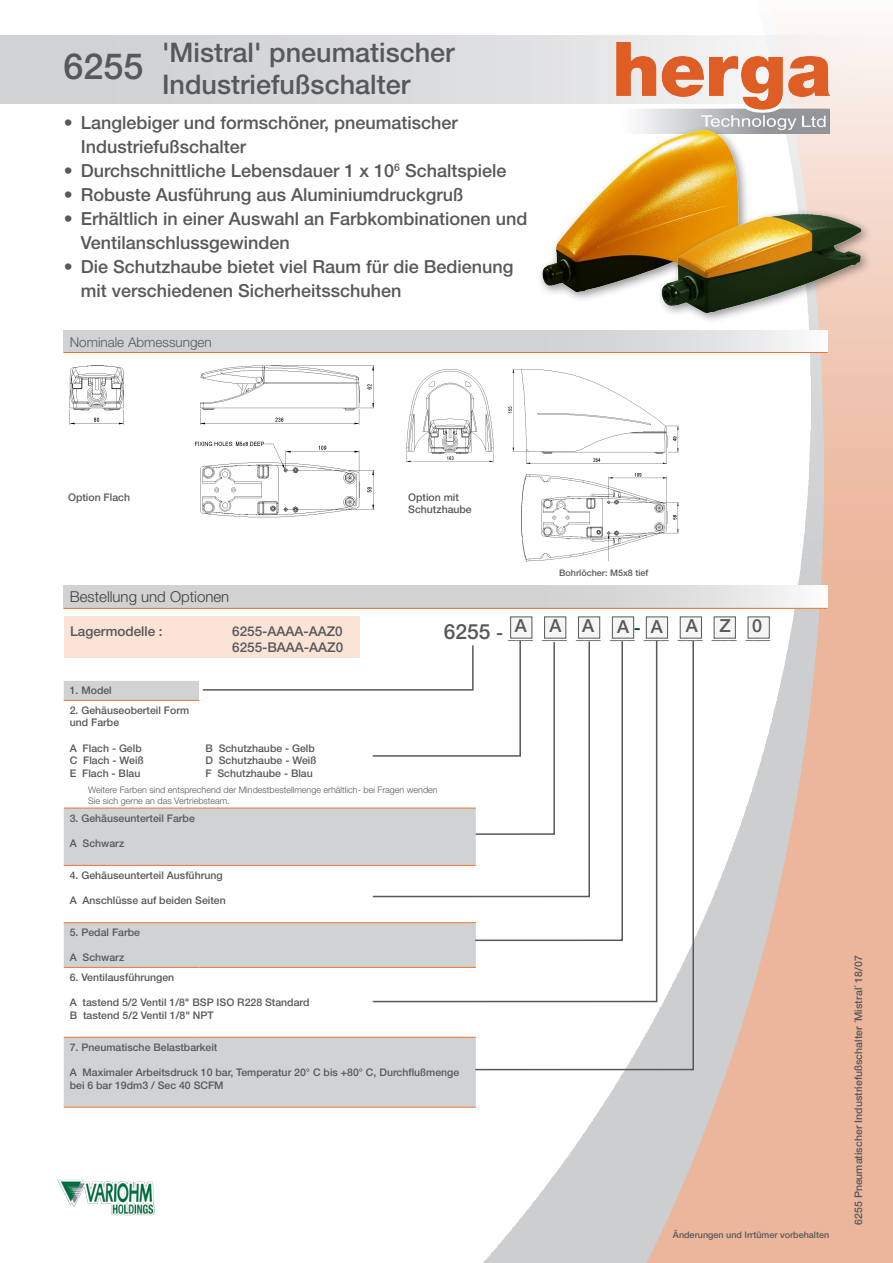
<style>
.page{position:relative;width:893px;height:1263px;background:#fff}
.page>*{position:absolute;margin:0;border:0;box-sizing:border-box;transform-origin:0 0}
.Herga_Main_Title{font:500 36px "Helvetica Neue LT Pro";color:#57585a}
.Herga_Main_Title-2{font:500 27px "Helvetica Neue LT Pro";color:#57585a}
.Herga_Table_Text_Lef{font:500 18px/24px "Helvetica Neue LT Pro";color:#57585a}
.Herga_Table_Text_Lef-2{font:500 16.5px "Helvetica Neue LT Pro";color:#57585a}
.Herga_Small_Table_Ti{font:300 15px "Helvetica Neue LT Pro";color:#3e3e3f}
.Herga_Table_Text_Lef-3{font:500 13.5px "Helvetica Neue LT Pro";color:#57585a}
.Herga_Descriptive_Te{font:300 13.5px "Helvetica Neue LT Pro";color:#57585a}
.Herga_Table_Text_Lef-4{font:500 10.5px/12.6px "Helvetica Neue LT Pro";color:#57585a}
.Herga_Filename_Text{font:500 10.5px "Helvetica Neue LT Pro";color:#57585a}
.Herga_Table_Text_Lef-5{font:300 9px "Helvetica Neue LT Pro";color:#57585a}
.Herga_Table_Text_Lef-6{font:500 9px "Helvetica Neue LT Pro";color:#57585a}
.s1{color:#124c2c}
.s2{font-size:21px}
.s3{font-size:18px}
</style>
<div class="page">
<img style="left:479px;top:27px;width:414px;height:1236px">
<div style="left:0;top:35px;width:893px;height:68px;background:linear-gradient(to right,#c9cccf,#f7f4f2)"></div>
<img style="left:617px;top:43px;width:212px;height:90px">
<img style="left:57px;top:1179px;width:98px;height:37px">
<div style="left:64px;top:617px;width:296px;height:41px;background:#fbe3d6"></div>
<svg style="left:64px;top:331px;width:764px;height:21px;background:#d6d7d9"></svg>
<hr style="left:64px;top:352px;width:764px;height:1px;background:#ed722e">
<svg style="left:64px;top:700px;width:412px;height:407px"></svg>
<hr style="left:64px;top:700px;width:135px;height:1px;background:#ed722e">
<hr style="left:64px;top:808px;width:135px;height:1px;background:#ed722e">
<hr style="left:199px;top:808px;width:277px;height:1px;background:#ed722e">
<hr style="left:64px;top:865px;width:135px;height:1px;background:#ed722e">
<hr style="left:199px;top:865px;width:277px;height:1px;background:#ed722e">
<hr style="left:64px;top:922px;width:135px;height:1px;background:#ed722e">
<hr style="left:199px;top:922px;width:277px;height:1px;background:#ed722e">
<hr style="left:64px;top:967px;width:135px;height:1px;background:#ed722e">
<hr style="left:199px;top:967px;width:277px;height:1px;background:#ed722e">
<hr style="left:64px;top:1037px;width:135px;height:1px;background:#ed722e">
<hr style="left:199px;top:1037px;width:277px;height:1px;background:#ed722e">
<hr style="left:64px;top:1107px;width:135px;height:1px;background:#ed722e">
<hr style="left:199px;top:1107px;width:277px;height:1px;background:#ed722e">
<svg style="left:371px;top:836px;width:103px;height:167px"></svg>
<div style="left:510px;top:616px;width:22px;height:22px;background:#f5f5f6"></div>
<div style="left:544px;top:616px;width:22px;height:22px;background:#f5f5f6;border:1px solid #57585a"></div>
<div style="left:748px;top:616px;width:22px;height:22px;background:#f5f5f6"></div>
<div style="left:714px;top:616px;width:22px;height:22px;background:#f5f5f6;border:1px solid #57585a"></div>
<div style="left:680px;top:616px;width:22px;height:22px;background:#f5f5f6;border:1px solid #57585a"></div>
<div style="left:646px;top:616px;width:22px;height:22px;background:#f5f5f6;border:1px solid #57585a"></div>
<div style="left:612px;top:616px;width:22px;height:22px;background:#f5f5f6;border:1px solid #57585a"></div>
<div style="left:578px;top:616px;width:22px;height:22px;background:#f5f5f6;border:1px solid #57585a"></div>
<svg style="left:201px;top:645px;width:273px;height:191px"></svg>
<svg style="left:474px;top:639px;width:221px;height:432px"></svg>
<img style="left:406px;top:361px;width:293px;height:209px">
<img style="left:69px;top:365px;width:306px;height:153px">
<div style="left:537px;top:125px;width:213px;height:178px;background:#fff"></div>
<img style="left:535px;top:123px;width:211px;height:176px">
<div style="left:656px;top:208px;width:216px;height:116px;background:#231f20;opacity:.5"></div>
<img style="left:651px;top:208px;width:221px;height:107px">
<svg style="left:64px;top:586px;width:764px;height:22px;background:#d6d7d8"></svg>
<hr style="left:64px;top:608px;width:764px;height:1px;background:#ed722e">
<div style="left:546px;top:561px;width:116px;height:22px;background:#fff"></div>
<p class="Herga_Main_Title" style="left:64px;top:45px;width:82px">6255</p>
<p class="Herga_Main_Title-2" style="left:162px;top:36px;width:294px">'Mistral' pneumatischer</p>
<p class="Herga_Main_Title-2" style="left:162px;top:68px;width:250px">Industriefußschalter</p>
<p class="Herga_Table_Text_Lef" style="left:81px;top:111px;width:379px;text-indent:-17px">• Langlebiger und formschöner, pneumatischer<br>Industriefußschalter</p>
<p class="Herga_Table_Text_Lef" style="left:64px;top:159px;width:444px">• Durchschnittliche Lebensdauer 1 x 10<sup>6</sup> Schaltspiele</p>
<p class="Herga_Table_Text_Lef" style="left:64px;top:183px;width:401px">• Robuste Ausführung aus Aluminiumdruckgruß</p>
<p class="Herga_Table_Text_Lef" style="left:81px;top:207px;width:448px;text-indent:-17px">• Erhältlich in einer Auswahl an Farbkombinationen und<br>Ventilanschlussgewinden</p>
<p class="Herga_Table_Text_Lef" style="left:81px;top:255px;width:434px;text-indent:-17px">• Die Schutzhaube bietet viel Raum für die Bedienung mit verschiedenen Sicherheitsschuhen</p>
<p class="Herga_Descriptive_Te" style="left:70px;top:333px;width:144px">Nominale Abmessungen</p>
<p class="Herga_Table_Text_Lef-4" style="left:68px;top:491px;width:64px">Option Flach</p>
<p class="Herga_Table_Text_Lef-4" style="left:408px;top:491px;width:65px">Option mit<br>Schutzhaube</p>
<p class="Herga_Small_Table_Ti" style="left:70px;top:588px;width:161px">Bestellung und Optionen</p>
<p class="Herga_Table_Text_Lef-6" style="left:559px;top:567px;width:91px">Bohrlöcher: M5x8 tief</p>
<p class="Herga_Table_Text_Lef-3" style="left:70px;top:623px;width:94px">Lagermodelle :</p>
<p class="Herga_Table_Text_Lef-3" style="left:232px;top:623px;width:112px">6255-AAAA-AAZ0</p>
<p class="Herga_Table_Text_Lef" style="left:582px;top:614px;width:14px">A</p>
<p class="Herga_Table_Text_Lef" style="left:617px;top:614px;width:25px">A <span class="s1">-</span></p>
<p class="Herga_Table_Text_Lef" style="left:719px;top:614px;width:13px">Z</p>
<p class="Herga_Table_Text_Lef" style="left:752px;top:614px;width:12px">0</p>
<p class="Herga_Table_Text_Lef-3" style="left:232px;top:639px;width:113px">6255-BAAA-AAZ0</p>
<p class="Herga_Table_Text_Lef" style="left:515px;top:614px;width:14px">A</p>
<p class="Herga_Table_Text_Lef" style="left:549px;top:614px;width:14px">A</p>
<p class="Herga_Table_Text_Lef" style="left:686px;top:614px;width:14px">A</p>
<p class="Herga_Table_Text_Lef" style="left:651px;top:614px;width:14px">A</p>
<p class="Herga_Table_Text_Lef-2" style="left:444px;top:624px;width:328px"><span class="s2">6255</span> <span class="s3">-</span> ___ ___ ___ ___ ___ ___ ___ ___</p>
<p class="Herga_Table_Text_Lef-4" style="left:70px;top:684px;width:44px">1. Model</p>
<p class="Herga_Table_Text_Lef-4" style="left:70px;top:704px;width:121px">2. Gehäuseoberteil Form und Farbe</p>
<p class="Herga_Table_Text_Lef-4" style="left:70px;top:741px;width:73px">A Flach - Gelb</p>
<p class="Herga_Table_Text_Lef-4" style="left:70px;top:754px;width:75px">C Flach - Weiß</p>
<p class="Herga_Table_Text_Lef-4" style="left:70px;top:767px;width:72px">E Flach - Blau</p>
<p class="Herga_Table_Text_Lef-4" style="left:205px;top:741px;width:111px">B Schutzhaube - Gelb</p>
<p class="Herga_Table_Text_Lef-4" style="left:205px;top:754px;width:113px">D Schutzhaube - Weiß</p>
<p class="Herga_Table_Text_Lef-4" style="left:205px;top:767px;width:109px">F Schutzhaube - Blau</p>
<p class="Herga_Table_Text_Lef-5" style="left:88px;top:784px;width:351px">Weitere Farben sind entsprechend der Mindestbestellmenge erhältlich- bei Fragen wenden</p>
<p class="Herga_Table_Text_Lef-5" style="left:88px;top:795px;width:143px">Sie sich gerne an das Vertriebsteam.</p>
<p class="Herga_Table_Text_Lef-4" style="left:70px;top:811px;width:127px">3. Gehäuseunterteil Farbe</p>
<p class="Herga_Table_Text_Lef-4" style="left:70px;top:837px;width:56px">A Schwarz</p>
<p class="Herga_Table_Text_Lef-4" style="left:70px;top:869px;width:154px">4. Gehäuseunterteil Ausführung</p>
<p class="Herga_Table_Text_Lef-4" style="left:70px;top:894px;width:158px">A Anschlüsse auf beiden Seiten</p>
<p class="Herga_Table_Text_Lef-4" style="left:70px;top:926px;width:72px">5. Pedal Farbe</p>
<p class="Herga_Table_Text_Lef-4" style="left:70px;top:951px;width:56px">A Schwarz</p>
<p class="Herga_Table_Text_Lef-4" style="left:70px;top:971px;width:106px">6. Ventilausführungen</p>
<p class="Herga_Table_Text_Lef-4" style="left:70px;top:996px;width:241px">A tastend 5/2 Ventil 1/8" BSP ISO R228 Standard</p>
<p class="Herga_Table_Text_Lef-4" style="left:70px;top:1008px;width:145px">B tastend 5/2 Ventil 1/8" NPT</p>
<p class="Herga_Table_Text_Lef-4" style="left:70px;top:1041px;width:149px">7. Pneumatische Belastbarkeit</p>
<p class="Herga_Table_Text_Lef-4" style="left:70px;top:1066px;width:391px">A Maximaler Arbeitsdruck 10 bar, Temperatur 20° C bis +80° C, Durchflußmenge bei 6 bar 19dm3 / Sec 40 SCFM</p>
<p class="Herga_Table_Text_Lef-6" style="left:673px;top:1230px;width:158px">Änderungen und Irrtümer vorbehalten</p>
<p class="Herga_Filename_Text" style="left:852px;top:1225px;width:271px;rotate:-90deg">6255 Pneumatischer Industriefußschalter ´Mistral´ 18/07</p>
</div>
